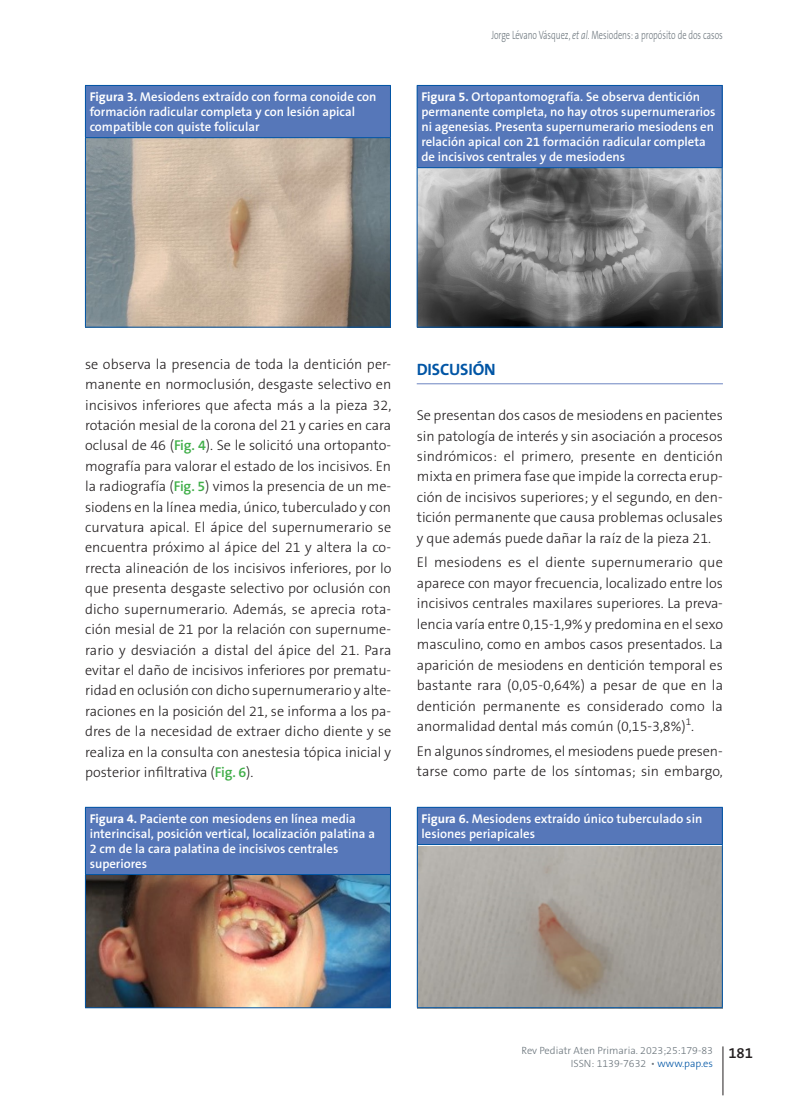
<style>
.page{position:relative;width:808px;height:1106px;background:#fff}
.page>*{position:absolute;margin:0;border:0;box-sizing:border-box;transform-origin:0 0}
._01_LADILLO_1{font:700 16.5px "The Sans B Plus W7";letter-spacing:-.01em;color:#0155a5}
.t1{font:600 15px "The Sans B Plus W6";color:#231f20}
.t2{font:300 14.25px/20.4px "The Sans B Plus W3";color:#231f20;text-align:justify}
.titulo_tabla{font:600 12.75px/15px "The Sans B Plus W6";color:#fff}
.t3{font:300 12px "The Sans B Plus W3";color:#6a747b;scale:.7 1}
.t4{font:300 10.5px "The Sans B Plus W3";color:#6a747b}
.s1{font-family:"The Sans B Plus W7";font-weight:700}
.s2{font-style:italic}
.s3{font-family:"The Sans B Plus W6";font-weight:600;color:#40ae49}
.s4{color:#0155a5}
</style>
<div class="page">
<hr style="left:722px;top:1046px;width:1px;height:49px;background:#231f20">
<hr style="left:417px;top:383px;width:306px;height:1px;background:#6c84c1">
<img style="left:418px;top:168px;width:304px;height:159px">
<div style="left:417px;top:85px;width:305px;height:83px;background:#5677b9"></div>
<hr style="left:417px;top:86px;width:1px;height:81px;background:#0155a5">
<hr style="left:722px;top:86px;width:1px;height:81px;background:#0155a5">
<hr style="left:417px;top:85px;width:305px;height:1px;background:#0155a5">
<hr style="left:417px;top:168px;width:1px;height:159px;background:#0155a5">
<hr style="left:722px;top:168px;width:1px;height:159px;background:#0155a5">
<hr style="left:417px;top:167px;width:305px;height:1px;background:#0155a5">
<hr style="left:417px;top:327px;width:305px;height:1px;background:#0155a5">
<img style="left:86px;top:875px;width:304px;height:132px">
<div style="left:85px;top:807px;width:305px;height:67px;background:#5677b9"></div>
<hr style="left:85px;top:807px;width:1px;height:67px;background:#0155a5">
<hr style="left:390px;top:807px;width:1px;height:67px;background:#0155a5">
<hr style="left:85px;top:807px;width:306px;height:1px;background:#0155a5">
<hr style="left:85px;top:875px;width:1px;height:132px;background:#0155a5">
<hr style="left:390px;top:875px;width:1px;height:132px;background:#0155a5">
<hr style="left:85px;top:874px;width:306px;height:1px;background:#0155a5">
<hr style="left:85px;top:1007px;width:306px;height:1px;background:#0155a5">
<img style="left:86px;top:138px;width:304px;height:189px">
<div style="left:85px;top:85px;width:305px;height:53px;background:#5677b9"></div>
<hr style="left:85px;top:86px;width:1px;height:51px;background:#0155a5">
<hr style="left:390px;top:86px;width:1px;height:51px;background:#0155a5">
<hr style="left:85px;top:85px;width:306px;height:1px;background:#0155a5">
<hr style="left:85px;top:138px;width:1px;height:189px;background:#0155a5">
<hr style="left:390px;top:138px;width:1px;height:189px;background:#0155a5">
<hr style="left:85px;top:137px;width:306px;height:1px;background:#0155a5">
<hr style="left:85px;top:327px;width:306px;height:1px;background:#0155a5">
<img style="left:418px;top:846px;width:304px;height:161px">
<div style="left:417px;top:807px;width:305px;height:37px;background:#5677b9"></div>
<hr style="left:417px;top:807px;width:1px;height:37px;background:#0155a5">
<hr style="left:722px;top:807px;width:1px;height:37px;background:#0155a5">
<hr style="left:417px;top:807px;width:306px;height:1px;background:#0155a5">
<hr style="left:417px;top:845px;width:1px;height:162px;background:#0155a5">
<hr style="left:722px;top:845px;width:1px;height:162px;background:#0155a5">
<hr style="left:417px;top:844px;width:306px;height:1px;background:#0155a5">
<hr style="left:417px;top:1007px;width:306px;height:1px;background:#0155a5">
<p class="titulo_tabla" style="left:90px;top:89px;width:288px"><span class="s1">Figura 3.</span> Mesiodens extraído con forma conoide con formación radicular completa y con lesión apical compatible con quiste folicular</p>
<p class="t3" style="left:491px;top:27px;width:332px">Jorge Lévano Vásquez, <span class="s2">et al</span>. Mesiodens: a propósito de dos casos</p>
<p class="titulo_tabla" style="left:421px;top:89px;width:296px"><span class="s1">Figura 5.</span> Ortopantomografía. Se observa dentición permanente completa, no hay otros supernumerarios ni agenesias. Presenta supernumerario mesiodens en relación apical con 21 formación radicular completa de incisivos centrales y de mesiodens</p>
<p class="t2" style="left:85px;top:354px;width:308px">se observa la presencia de toda la dentición per&shy;manente en normoclusión, desgaste selectivo en incisivos inferiores que afecta más a la pieza 32, rotación mesial de la corona del 21 y caries en cara oclusal de 46 (<span class="s3">Fig. 4</span>). Se le solicitó una ortopanto&shy;mografía para valorar el estado de los incisivos. En la radiografía (<span class="s3">Fig. 5</span>) vimos la presencia de un me&shy;siodens en la línea media, único, tuberculado y con curvatura apical. El ápice del supernumerario se encuentra próximo al ápice del 21 y altera la co&shy;rrecta alineación de los incisivos inferiores, por lo que presenta desgaste selectivo por oclusión con dicho supernumerario. Además, se aprecia rota&shy;ción mesial de 21 por la relación con supernume&shy;rario y desviación a distal del ápice del 21. Para evitar el daño de incisivos inferiores por prematu&shy;ridad en oclusión con dicho supernumerario y alte&shy;raciones en la posición del 21, se informa a los pa&shy;dres de la necesidad de extraer dicho diente y se realiza en la consulta con anestesia tópica inicial y posterior infiltrativa (<span class="s3">Fig. 6</span>).</p>
<p class="_01_LADILLO_1" style="left:417px;top:359px;width:80px">DISCUSIÓN</p>
<p class="t2" style="left:417px;top:405px;width:308px">Se presentan dos casos de mesiodens en pacientes sin patología de interés y sin asociación a procesos sindrómicos: el primero, presente en dentición mixta en primera fase que impide la correcta erup&shy;ción de incisivos superiores; y el segundo, en den&shy;tición permanente que causa problemas oclusales y que además puede dañar la raíz de la pieza 21.</p>
<p class="t2" style="left:417px;top:552px;width:308px">El mesiodens es el diente supernumerario que aparece con mayor frecuencia, localizado entre los incisivos centrales maxilares superiores. La preva&shy;lencia varía entre 0,15-1,9% y predomina en el sexo masculino, como en ambos casos presentados. La aparición de mesiodens en dentición temporal es bastante rara (0,05-0,64%) a pesar de que en la dentición permanente es considerado como la anormalidad dental más común (0,15-3,8%)<sup>1</sup>.</p>
<p class="t2" style="left:417px;top:741px;width:308px">En algunos síndromes, el mesiodens puede presen&shy;tarse como parte de los síntomas; sin embargo,</p>
<p class="titulo_tabla" style="left:90px;top:811px;width:287px"><span class="s1">Figura 4.</span> Paciente con mesiodens en línea media interincisal, posición vertical, localización palatina a 2 cm de la cara palatina de incisivos centrales superiores</p>
<p class="titulo_tabla" style="left:422px;top:811px;width:282px"><span class="s1">Figura 6.</span> Mesiodens extraído único tuberculado sin lesiones periapicales</p>
<p class="t4" style="left:522px;top:1043px;width:193px">Rev Pediatr Aten Primaria. 2023;25:179-83</p>
<p class="t4" style="left:571px;top:1057px;width:144px">ISSN: 1139-7632 • <span class="s4">www.pap.es</span></p>
<p class="t1" style="left:728px;top:1042px;width:26px">181</p>
</div>
